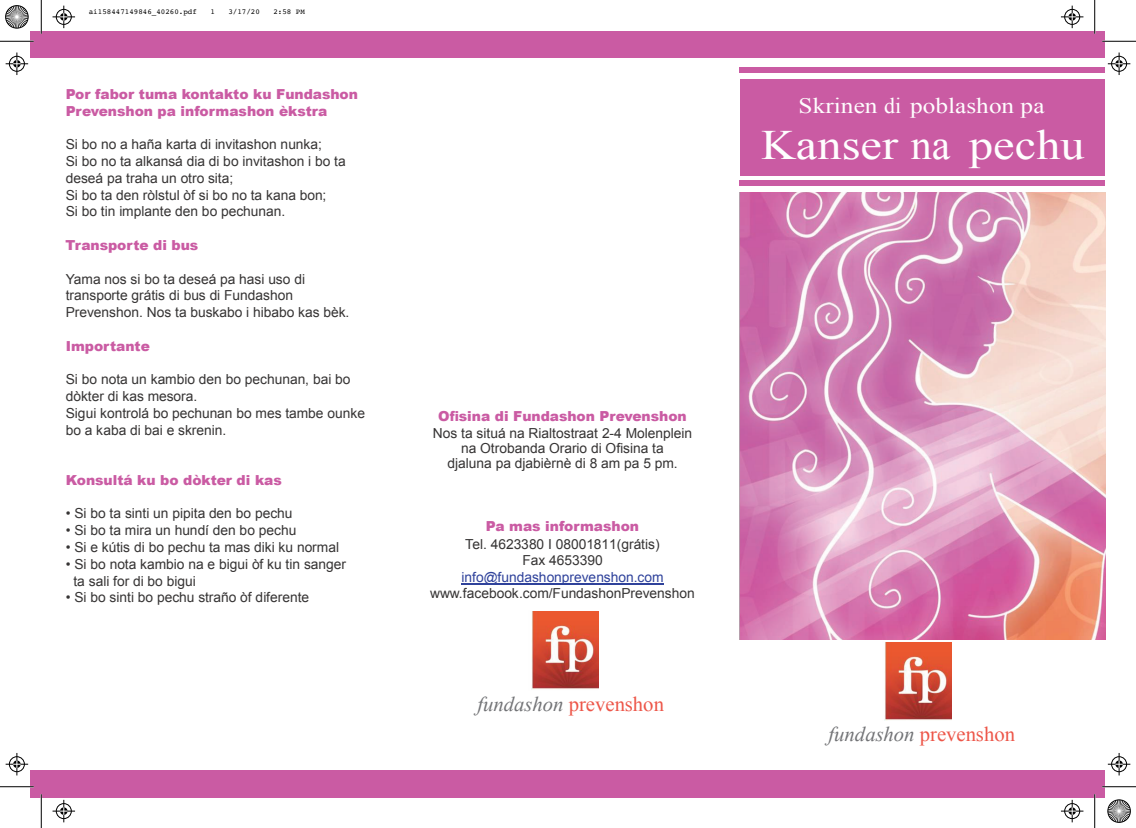
<style>
.page{position:relative;width:1136px;height:828px;background:#fff}
.page>*{position:absolute;margin:0;border:0;box-sizing:border-box;transform-origin:0 0}
.t1{font:41.88px "Times New Roman";color:#fefefe;scale:1.15 1}
.t2{font:21.88px "Times New Roman";color:#fefefe;scale:1.15 1}
.t3{font:20.75px "Times New Roman";color:#ed5649}
.t4{font:13.75px/16.8px "Arial";color:#363434}
.t5{font:900 13.75px/17.1px "Arial";letter-spacing:-.005em;color:#ca5ba3}
.t6{font:13.75px "Arial";color:#2f429b}
.t7{font:7.5px "Courier";color:#000}
.s1{font-style:italic;color:#727376}
</style>
<div class="page">
<div style="left:740px;top:79px;width:364px;height:96px;background:#ca5ba3"></div>
<div style="left:31px;top:31px;width:1073px;height:26px;background:#ca5ba3"></div>
<div style="left:31px;top:769px;width:1073px;height:28px;background:#ca5ba3"></div>
<div style="left:739px;top:180px;width:365px;height:5px;background:#ca5ba3"></div>
<div style="left:739px;top:67px;width:365px;height:6px;background:#ca5ba3"></div>
<img style="left:884px;top:642px;width:67px;height:78px">
<img style="left:531px;top:611px;width:67px;height:79px">
<hr style="left:461px;top:583px;width:202px;height:1px;background:#2f429b">
<img style="left:739px;top:192px;width:365px;height:447px">
<hr style="left:0;top:40px;width:34px;height:2px;background:#fff">
<hr style="left:1101px;top:40px;width:34px;height:2px;background:#fff">
<hr style="left:40px;top:0;width:2px;height:34px;background:#fff">
<hr style="left:40px;top:794px;width:2px;height:34px;background:#fff">
<hr style="left:1093px;top:0;width:2px;height:34px;background:#fff">
<hr style="left:1093px;top:794px;width:2px;height:34px;background:#fff">
<hr style="left:0;top:41px;width:34px;height:1px;background:#000">
<hr style="left:1101px;top:41px;width:34px;height:1px;background:#000">
<hr style="left:0;top:786px;width:34px;height:1px;background:#000">
<hr style="left:1101px;top:786px;width:34px;height:1px;background:#000">
<hr style="left:41px;top:0;width:1px;height:34px;background:#000">
<hr style="left:41px;top:794px;width:1px;height:34px;background:#000">
<hr style="left:1094px;top:0;width:1px;height:34px;background:#000">
<hr style="left:1094px;top:794px;width:1px;height:34px;background:#000">
<svg style="left:52px;top:6px;width:23px;height:22px"></svg>
<svg style="left:1061px;top:6px;width:22px;height:22px"></svg>
<svg style="left:52px;top:799px;width:23px;height:23px"></svg>
<svg style="left:1061px;top:799px;width:22px;height:23px"></svg>
<svg style="left:6px;top:52px;width:22px;height:23px"></svg>
<svg style="left:6px;top:753px;width:22px;height:22px"></svg>
<svg style="left:1107px;top:52px;width:22px;height:23px"></svg>
<svg style="left:1107px;top:753px;width:22px;height:22px"></svg>
<svg style="left:5px;top:5px;width:24px;height:24px"></svg>
<svg style="left:1107px;top:799px;width:24px;height:24px"></svg>
<p class="t7" style="left:89px;top:9px;width:110px">ai158447149846_40260.pdf</p>
<p class="t7" style="left:210px;top:9px;width:6px">1</p>
<p class="t7" style="left:228px;top:9px;width:33px">3/17/20</p>
<p class="t7" style="left:273px;top:9px;width:33px">2:58 PM</p>
<p class="t5" style="left:66px;top:85px;width:293px">Por fabor tuma kontakto ku Fundashon<br>Prevenshon pa informashon èkstra</p>
<p class="t4" style="left:66px;top:136px;width:281px">Si bo no a haña karta di invitashon nunka;<br>Si bo no ta alkansá dia di bo invitashon i bo ta deseá pa traha un otro sita;<br>Si bo ta den ròlstul òf si bo no ta kana bon;<br>Si bo tin implante den bo pechunan.</p>
<p class="t5" style="left:66px;top:236px;width:134px">Transporte di bus</p>
<p class="t4" style="left:66px;top:270px;width:285px">Yama nos si bo ta deseá pa hasi uso di transporte grátis di bus di Fundashon<br>Prevenshon. Nos ta buskabo i hibabo kas bèk.</p>
<p class="t5" style="left:66px;top:336px;width:86px">Importante</p>
<p class="t4" style="left:66px;top:371px;width:301px">Si bo nota un kambio den bo pechunan, bai bo dòkter di kas mesora.<br>Sigui kontrolá bo pechunan bo mes tambe ounke bo a kaba di bai e skrenin.</p>
<p class="t5" style="left:66px;top:471px;width:217px">Konsultá ku bo dòkter di kas</p>
<p class="t4" style="left:66px;top:505px;width:228px">• Si bo ta sinti un pipita den bo pechu</p>
<p class="t4" style="left:66px;top:522px;width:232px">• Si bo ta mira un hundí den bo pechu</p>
<p class="t4" style="left:66px;top:538px;width:275px">• Si e kútis di bo pechu ta mas diki ku normal</p>
<p class="t4" style="left:73px;top:555px;width:274px;text-indent:-8px">• Si bo nota kambio na e bigui òf ku tin sanger ta sali for di bo bigui</p>
<p class="t4" style="left:66px;top:589px;width:245px">• Si bo sinti bo pechu straño òf diferente</p>
<p class="t5" style="left:438px;top:407px;width:250px">Ofisina di Fundashon Prevenshon</p>
<p class="t4" style="left:433px;top:425px;width:260px;line-height:15.4px;text-align:center">Nos ta situá na Rialtostraat 2-4 Molenplein na Otrobanda Orario di Ofisina ta<br>djaluna pa djabièrnè di 8 am pa 5 pm.</p>
<p class="t5" style="left:485px;top:517px;width:155px">Pa mas informashon</p>
<p class="t4" style="left:465px;top:536px;width:196px;line-height:16.4px;text-align:center">Tel. 4623380 I 08001811(grátis)<br>Fax 4653390</p>
<p class="t6" style="left:461px;top:569px;width:204px">info@fundashonprevenshon.com</p>
<p class="t4" style="left:430px;top:585px;width:266px">www.facebook.com/FundashonPrevenshon</p>
<h3 class="t3" style="left:477px;top:692px;width:188px"><span class="s1">fundashon</span> prevenshon</h3>
<h2 class="t2" style="left:798px;top:94px;width:215px">Skrinen di poblashon pa</h2>
<h1 class="t1" style="left:760px;top:122px;width:283px">Kanser na pechu</h1>
<h3 class="t3" style="left:828px;top:723px;width:188px"><span class="s1">fundashon</span> prevenshon</h3>
</div>
